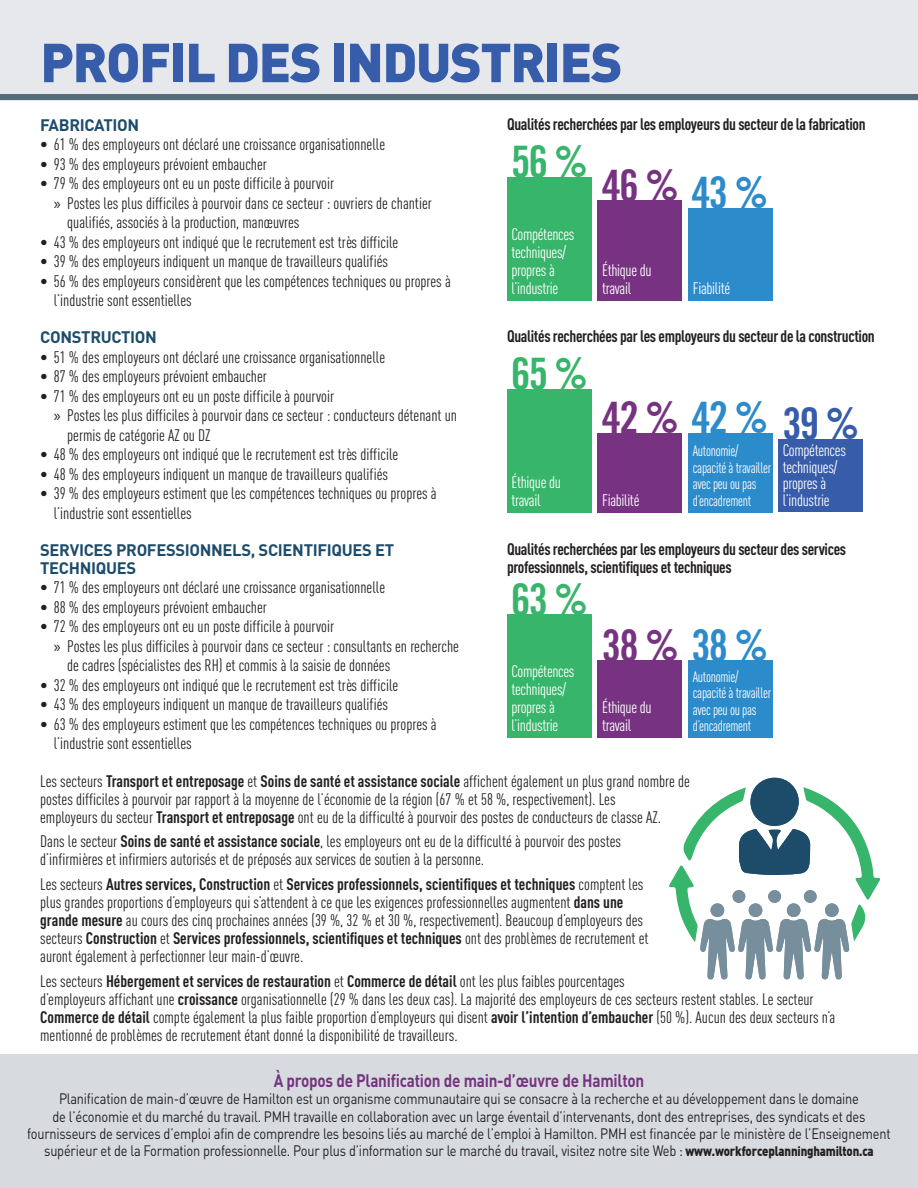
<style>
.page{position:relative;width:918px;height:1188px;background:#fff}
.page>*{position:absolute;margin:0;border:0;box-sizing:border-box;transform-origin:0 0}
.t1{font:900 54px "DIN";letter-spacing:-.03em;color:#365caa}
.t2{font:43.5px "Trade Gothic LT Bold Cond Twenty";letter-spacing:-.04em;color:#773381}
.t3{font:43.5px "Trade Gothic LT Bold Cond Twenty";color:#37b56a}
.t4{font:700 18px "DIN";letter-spacing:-.015em;color:#773381;scale:.85 1}
.t5{font:16.5px/18px "DIN Cond";color:#231f20}
.t6{font:700 16.5px/18px "DIN Cond";letter-spacing:-.02em;color:#231f20}
.t7{font:16.5px/18px "DIN Cond";letter-spacing:-.02em;color:#fff}
.t8{font:700 16.5px/18px "DIN";letter-spacing:-.02em;color:#1d4c6b}
.t9{font:15px/17.2px "DIN";letter-spacing:-.015em;color:#231f20;text-align:center;scale:.85 1}
.t10{font:15px/16.5px "DIN Cond";letter-spacing:-.02em;color:#fff;scale:.94 1}
.s1{font-family:"Myriad Pro"}
.s2{font-weight:700}
.s3{color:#2c8bcb}
.s4{color:#365caa}
.s5{font-weight:900;font-size:13.5px}
</style>
<div class="page">
<div style="left:0;top:0;width:918px;height:100px;background:#e6e8eb"></div>
<div style="left:0;top:94px;width:918px;height:6px;background:#536d7a"></div>
<div style="left:0;top:1054px;width:918px;height:134px;background:#d7dbdf"></div>
<div style="left:750px;top:778px;width:49px;height:48px;background:#1d4c6b;border-radius:50%"></div>
<svg style="left:669px;top:787px;width:211px;height:193px"></svg>
<div style="left:711px;top:903px;width:13px;height:14px;background:#778f9c;border-radius:50%"></div>
<div style="left:825px;top:903px;width:14px;height:14px;background:#778f9c;border-radius:50%"></div>
<div style="left:749px;top:903px;width:13px;height:14px;background:#778f9c;border-radius:50%"></div>
<div style="left:787px;top:903px;width:14px;height:14px;background:#778f9c;border-radius:50%"></div>
<div style="left:733px;top:890px;width:12px;height:13px;background:#778f9c;border-radius:50%"></div>
<div style="left:804px;top:890px;width:13px;height:13px;background:#778f9c;border-radius:50%"></div>
<div style="left:768px;top:890px;width:13px;height:13px;background:#778f9c;border-radius:50%"></div>
<div style="left:779px;top:439px;width:84px;height:73px;background:#365caa"></div>
<div style="left:688px;top:433px;width:84px;height:79px;background:#2c8bcb"></div>
<div style="left:598px;top:433px;width:84px;height:79px;background:#773381"></div>
<div style="left:507px;top:389px;width:84px;height:123px;background:#37b56a"></div>
<div style="left:688px;top:208px;width:84px;height:93px;background:#2c8bcb"></div>
<div style="left:598px;top:200px;width:84px;height:101px;background:#773381"></div>
<div style="left:507px;top:177px;width:84px;height:124px;background:#37b56a"></div>
<div style="left:688px;top:660px;width:84px;height:78px;background:#2c8bcb"></div>
<div style="left:598px;top:660px;width:84px;height:78px;background:#773381"></div>
<div style="left:507px;top:615px;width:84px;height:123px;background:#37b56a"></div>
<h1 class="t1" style="left:40px;top:27px;width:584px">PROFIL DES INDUSTRIES</h1>
<p class="t8" style="left:40px;top:115px;width:101px">FABRICATION</p>
<p class="t5" style="left:40px;top:135px;width:346px">• 61 % des employeurs ont déclaré une croissance organisationnelle</p>
<p class="t5" style="left:40px;top:155px;width:228px">• 93 % des employeurs prévoient embaucher</p>
<p class="t5" style="left:40px;top:174px;width:295px">• 79 % des employeurs ont eu un poste difficile à pourvoir</p>
<p class="t5" style="left:54px;top:194px;width:380px"><span class="s1">»</span> Postes les plus difficiles à pourvoir dans ce secteur : ouvriers de chantier</p>
<p class="t5" style="left:67px;top:213px;width:234px">qualifiés, associés à la production, manœuvres</p>
<p class="t5" style="left:40px;top:233px;width:360px">• 43 % des employeurs ont indiqué que le recrutement est très difficile</p>
<p class="t5" style="left:40px;top:252px;width:349px">• 39 % des employeurs indiquent un manque de travailleurs qualifiés</p>
<p class="t5" style="left:54px;top:271px;width:399px;line-height:19.5px;text-indent:-13px">• 56 % des employeurs considèrent que les compétences techniques ou propres à l’industrie sont essentielles</p>
<p class="t8" style="left:40px;top:327px;width:21px">Construction</p>
<p class="t5" style="left:40px;top:348px;width:346px">• 51 % des employeurs ont déclaré une croissance organisationnelle</p>
<p class="t5" style="left:40px;top:367px;width:228px">• 87 % des employeurs prévoient embaucher</p>
<p class="t5" style="left:40px;top:387px;width:295px">• 71 % des employeurs ont eu un poste difficile à pourvoir</p>
<p class="t5" style="left:54px;top:406px;width:405px"><span class="s1">»</span> Postes les plus difficiles à pourvoir dans ce secteur : conducteurs détenant un</p>
<p class="t5" style="left:67px;top:426px;width:145px">permis de catégorie AZ ou DZ</p>
<p class="t5" style="left:40px;top:445px;width:360px">• 48 % des employeurs ont indiqué que le recrutement est très difficile</p>
<p class="t5" style="left:40px;top:465px;width:349px">• 48 % des employeurs indiquent un manque de travailleurs qualifiés</p>
<p class="t5" style="left:54px;top:483px;width:384px;line-height:19.5px;text-indent:-13px">• 39 % des employeurs estiment que les compétences techniques ou propres à l’industrie sont essentielles</p>
<p class="t8" style="left:40px;top:540px;width:355px">SERVICES PROFESSIONNELS, SCIENTIFIQUES ET<br>TECHNIQUES</p>
<p class="t5" style="left:40px;top:578px;width:346px">• 71 % des employeurs ont déclaré une croissance organisationnelle</p>
<p class="t5" style="left:40px;top:598px;width:228px">• 88 % des employeurs prévoient embaucher</p>
<p class="t5" style="left:40px;top:617px;width:295px">• 72 % des employeurs ont eu un poste difficile à pourvoir</p>
<p class="t5" style="left:54px;top:637px;width:407px"><span class="s1">»</span> Postes les plus difficiles à pourvoir dans ce secteur : consultants en recherche</p>
<p class="t5" style="left:67px;top:656px;width:325px">de cadres (spécialistes des RH) et commis à la saisie de données</p>
<p class="t5" style="left:40px;top:676px;width:360px">• 32 % des employeurs ont indiqué que le recrutement est très difficile</p>
<p class="t5" style="left:40px;top:695px;width:349px">• 43 % des employeurs indiquent un manque de travailleurs qualifiés</p>
<p class="t5" style="left:54px;top:714px;width:384px;line-height:19.5px;text-indent:-13px">• 63 % des employeurs estiment que les compétences techniques ou propres à l’industrie sont essentielles</p>
<p class="t5" style="left:40px;top:772px;width:651px">Les secteurs <span class="s2">Transport et entreposage</span> et <span class="s2">Soins de santé et assistance sociale</span> affichent également un plus grand nombre de postes difficiles à pourvoir par rapport à la moyenne de l’économie de la région (67 % et 58 %, respectivement). Les<br>employeurs du secteur <span class="s2">Transport et entreposage</span> ont eu de la difficulté à pourvoir des postes de conducteurs de classe AZ.</p>
<p class="t5" style="left:40px;top:832px;width:582px">Dans le secteur <span class="s2">Soins de santé et assistance sociale</span>, les employeurs ont eu de la difficulté à pourvoir des postes d’infirmières et infirmiers autorisés et de préposés aux services de soutien à la personne.</p>
<p class="t5" style="left:40px;top:875px;width:610px">Les secteurs <span class="s2">Autres services, Construction</span> et <span class="s2">Services professionnels, scientifiques et techniques</span> comptent les plus grandes proportions d’employeurs qui s’attendent à ce que les exigences professionnelles augmentent <span class="s2">dans une grande mesure</span> au cours des cinq prochaines années (39 %, 32 % et 30 %, respectivement). Beaucoup d’employeurs des secteurs <span class="s2">Construction</span> et <span class="s2">Services professionnels, scientifiques et techniques</span> ont des problèmes de recrutement et auront également à perfectionner leur main-d’œuvre.</p>
<p class="t5" style="left:40px;top:972px;width:797px">Les secteurs <span class="s2">Hébergement et services de restauration</span> et <span class="s2">Commerce de détail</span> ont les plus faibles pourcentages<br>d’employeurs affichant une <span class="s2">croissance</span> organisationnelle (29 % dans les deux cas). La majorité des employeurs de ces secteurs restent stables. Le secteur <span class="s2">Commerce de détail</span> compte également la plus faible proportion d’employeurs qui disent <span class="s2">avoir l’intention d’embaucher</span> (50 %). Aucun des deux secteurs n’a mentionné de problèmes de recrutement étant donné la disponibilité de travailleurs.</p>
<p class="t6" style="left:507px;top:114px;width:360px">Qualités recherchées par les employeurs du secteur de la fabrication</p>
<h2 class="t3" style="left:511px;top:135px;width:78px">56 %</h2>
<h2 class="t2" style="left:602px;top:159px;width:168px">46 % <span class="s3">43 %</span></h2>
<p class="t7" style="left:511px;top:225px;width:65px">Compétences techniques/ propres à l’industrie</p>
<p class="t7" style="left:602px;top:261px;width:51px">Éthique du travail</p>
<p class="t7" style="left:693px;top:279px;width:39px">Fiabilité</p>
<p class="t6" style="left:507px;top:326px;width:369px">Qualités recherchées par les employeurs du secteur de la construction</p>
<h2 class="t3" style="left:511px;top:347px;width:78px">65 %</h2>
<h2 class="t2" style="left:602px;top:391px;width:259px">42 % <span class="s3">42 %</span> <span class="s4">39 %</span></h2>
<p class="t10" style="left:693px;top:443px;width:85px">Autonomie/ capacité à travailler avec peu ou pas d’encadrement</p>
<p class="t7" style="left:783px;top:442px;width:65px;line-height:16.5px">Compétences techniques/ propres à l’industrie</p>
<p class="t7" style="left:511px;top:473px;width:51px">Éthique du travail</p>
<p class="t7" style="left:602px;top:491px;width:39px">Fiabilité</p>
<p class="t6" style="left:507px;top:539px;width:341px">Qualités recherchées par les employeurs du secteur des services professionnels, scientifiques et techniques</p>
<h2 class="t3" style="left:511px;top:573px;width:78px">63 %</h2>
<h2 class="t2" style="left:602px;top:619px;width:168px">38 % <span class="s3">38 %</span></h2>
<p class="t7" style="left:511px;top:662px;width:65px">Compétences techniques/ propres à l’industrie</p>
<p class="t10" style="left:693px;top:668px;width:85px">Autonomie/ capacité à travailler avec peu ou pas d’encadrement</p>
<p class="t7" style="left:602px;top:698px;width:51px">Éthique du travail</p>
<p class="t4" style="left:274px;top:1069px;width:438px">À propos de Planification de main-d’œuvre de Hamilton</p>
<p class="t9" style="left:27px;top:1090px;width:1017px">Planification de main-d’œuvre de Hamilton est un organisme communautaire qui se consacre à la recherche et au développement dans le domaine<br>de l’économie et du marché du travail. PMH travaille en collaboration avec un large éventail d’intervenants, dont des entreprises, des syndicats et des fournisseurs de services d’emploi afin de comprendre les besoins liés au marché de l’emploi à Hamilton. PMH est financée par le ministère de l’Enseignement supérieur et de la Formation professionnelle. Pour plus d’information sur le marché du travail, visitez notre site Web : <span class="s5">www.workforceplanninghamilton.ca</span></p>
</div>
